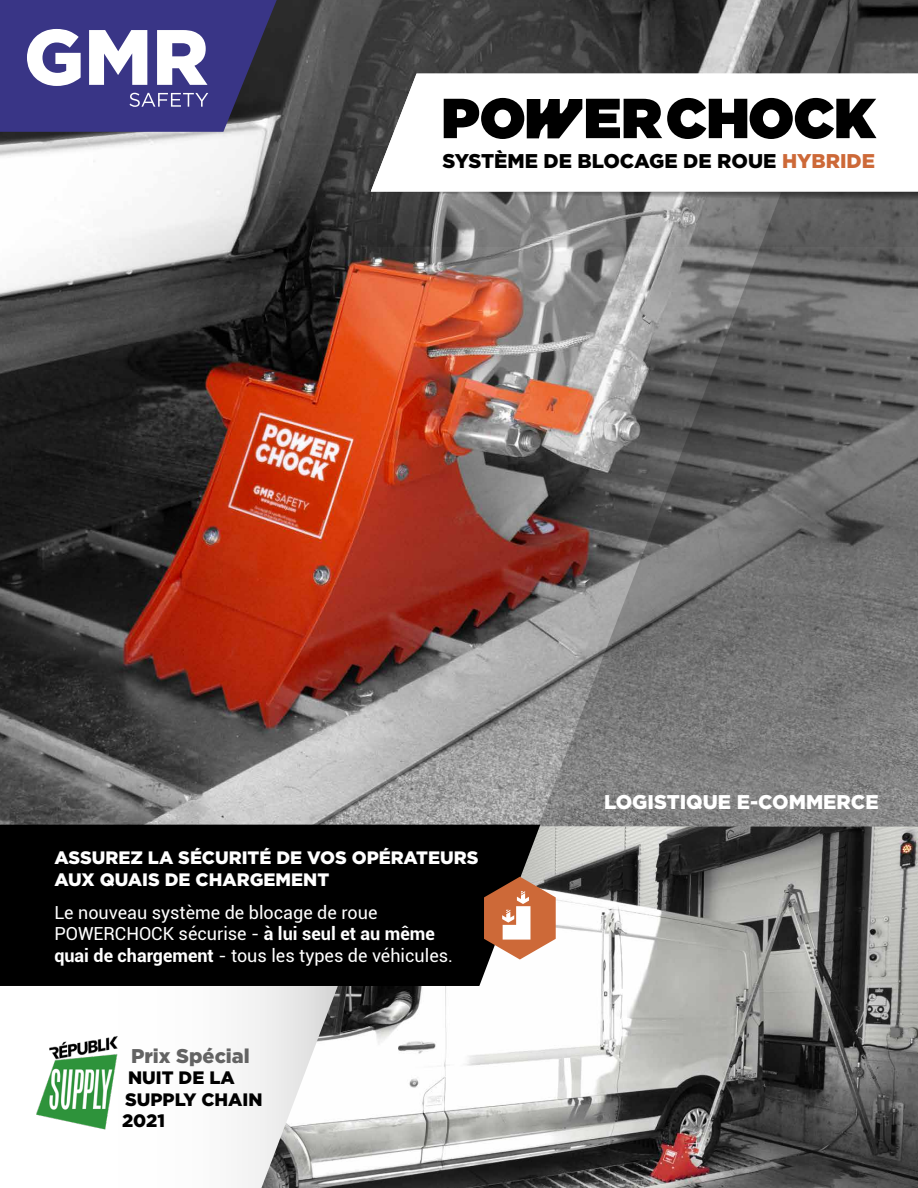
<style>
.page{position:relative;width:918px;height:1188px;background:#fff}
.page>*{position:absolute;margin:0;border:0;box-sizing:border-box;transform-origin:0 0}
.t1{font:900 19.95px "Gotham";color:#000}
.t2{font:900 19.95px "Gotham";color:#fff}
.t3{font:900 19.95px "Gotham";color:#636363}
.t4{font:18px/21.6px "Roboto";color:#fff}
.t5{font:900 18px/22.5px "Gotham";color:#fff}
.t6{font:900 18px/21.6px "Gotham";color:#000}
.s1{color:#cd6938}
.s2{font-weight:700}
</style>
<div class="page">
<img style="left:340px;top:827px;width:578px;height:361px">
<img style="left:0;top:0;width:538px;height:825px">
<svg style="left:538px;top:0;width:380px;height:827px;background:#737170"></svg>
<svg style="left:242px;top:986px;width:98px;height:202px"></svg>
<svg style="left:0;top:0;width:283px;height:132px"></svg>
<img style="left:36px;top:1036px;width:82px;height:94px">
<svg style="left:377px;top:192px;width:541px;height:55px;background:#717171"></svg>
<svg style="left:371px;top:74px;width:547px;height:118px"></svg>
<svg style="left:444px;top:98px;width:433px;height:41px"></svg>
<div style="left:0;top:825px;width:540px;height:161px;background:#000"></div>
<svg style="left:484px;top:877px;width:72px;height:83px"></svg>
<p class="t1" style="left:443px;top:147px;width:434px">SYSTÈME DE BLOCAGE DE ROUE <span class="s1">HYBRIDE</span></p>
<p class="t5" style="left:54px;top:846px;width:426px">ASSUREZ LA SÉCURITÉ DE VOS OPÉRATEURS<br>AUX QUAIS DE CHARGEMENT</p>
<p class="t4" style="left:54px;top:901px;width:400px">Le nouveau système de blocage de roue<br>POWERCHOCK sécurise - <span class="s2">à lui seul et au même quai de chargement</span> - tous les types de véhicules.</p>
<p class="t3" style="left:131px;top:1042px;width:120px">Prix Spécial</p>
<p class="t6" style="left:122px;top:1067px;width:142px;text-indent:6px">NUIT DE LA<br>SUPPLY CHAIN<br>2021</p>
<p class="t2" style="left:604px;top:789px;width:276px">LOGISTIQUE E-COMMERCE</p>
</div>
